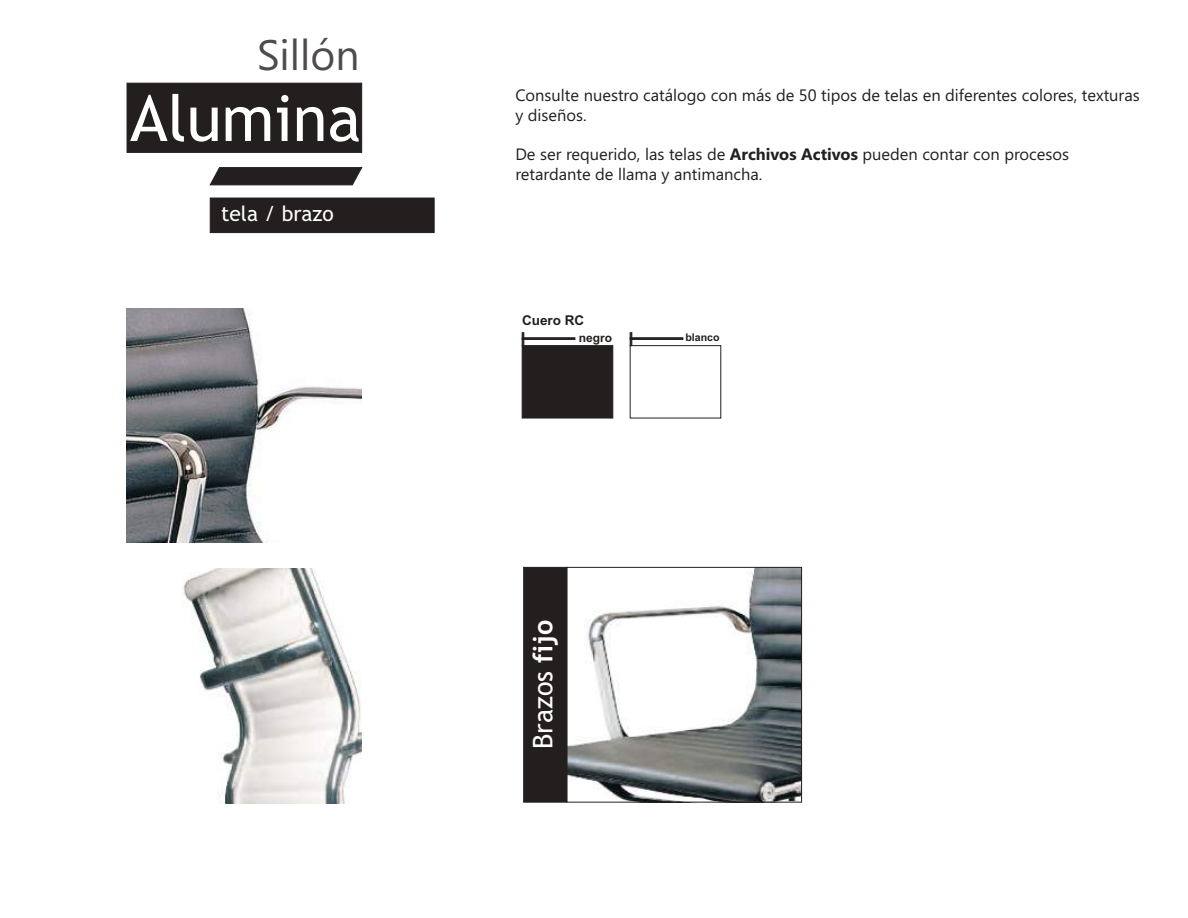
<style>
.page{position:relative;width:1188px;height:918px;background:#fff}
.page>*{position:absolute;margin:0;border:0;box-sizing:border-box;transform-origin:0 0}
.t1{font:63.9px "Trebuchet MS";color:#fff}
.t2{font:42.6px "Segoe UI";color:#4e4b4c}
.t3{font:27px "Trebuchet MS";color:#fff}
.t4{font:21px "Trebuchet MS";color:#fff}
.t5{font:16.5px/19.8px "Segoe UI";color:#241f1f}
.t6{font:700 13.5px "Arial";color:#241f1f}
.t7{font:700 12px "Arial";color:#241f1f}
.t8{font:700 10.65px "Arial";color:#241f1f}
.s1{font-weight:700}
</style>
<div class="page">
<div style="left:210px;top:198px;width:224px;height:35px;background:#241f1f"></div>
<img style="left:127px;top:308px;width:235px;height:235px">
<img style="left:183px;top:569px;width:179px;height:235px">
<div style="left:522px;top:345px;width:91px;height:73px;background:#241f1f;border:1px solid #241f1f"></div>
<svg style="left:522px;top:333px;width:2px;height:13px"></svg>
<hr style="left:522px;top:338px;width:53px;height:2px;background:#241f1f">
<svg style="left:630px;top:333px;width:2px;height:13px"></svg>
<hr style="left:630px;top:338px;width:53px;height:2px;background:#241f1f">
<div style="left:127px;top:83px;width:235px;height:70px;background:#241f1f;border:1px solid #241f1f"></div>
<svg style="left:210px;top:167px;width:152px;height:18px;background:#312c2c"></svg>
<img style="left:569px;top:569px;width:231px;height:231px">
<div style="left:567px;top:567px;width:235px;height:235px;border:1px solid #241f1f"></div>
<div style="left:524px;top:567px;width:43px;height:235px;background:#241f1f"></div>
<h2 class="t2" style="left:257px;top:39px;width:104px">Sillón</h2>
<h1 class="t1" style="left:130px;top:94px;width:233px">Alumina</h1>
<p class="t4" style="left:221px;top:205px;width:114px">tela / brazo</p>
<p class="t5" style="left:515px;top:87px;width:626px">Consulte nuestro catálogo con más de 50 tipos de telas en diferentes colores, texturas y diseños.</p>
<p class="t5" style="left:515px;top:146px;width:555px">De ser requerido, las telas de <span class="s1">Archivos Activos</span> pueden contar con procesos retardante de llama y antimancha.</p>
<p class="t6" style="left:522px;top:316px;width:64px">Cuero RC</p>
<p class="t7" style="left:579px;top:333px;width:35px">negro</p>
<p class="t8" style="left:685px;top:333px;width:36px">blanco</p>
<h3 class="t3" style="left:533px;top:749px;width:131px;rotate:-90deg">Brazos <span class="s1">fijo</span></h3>
</div>
